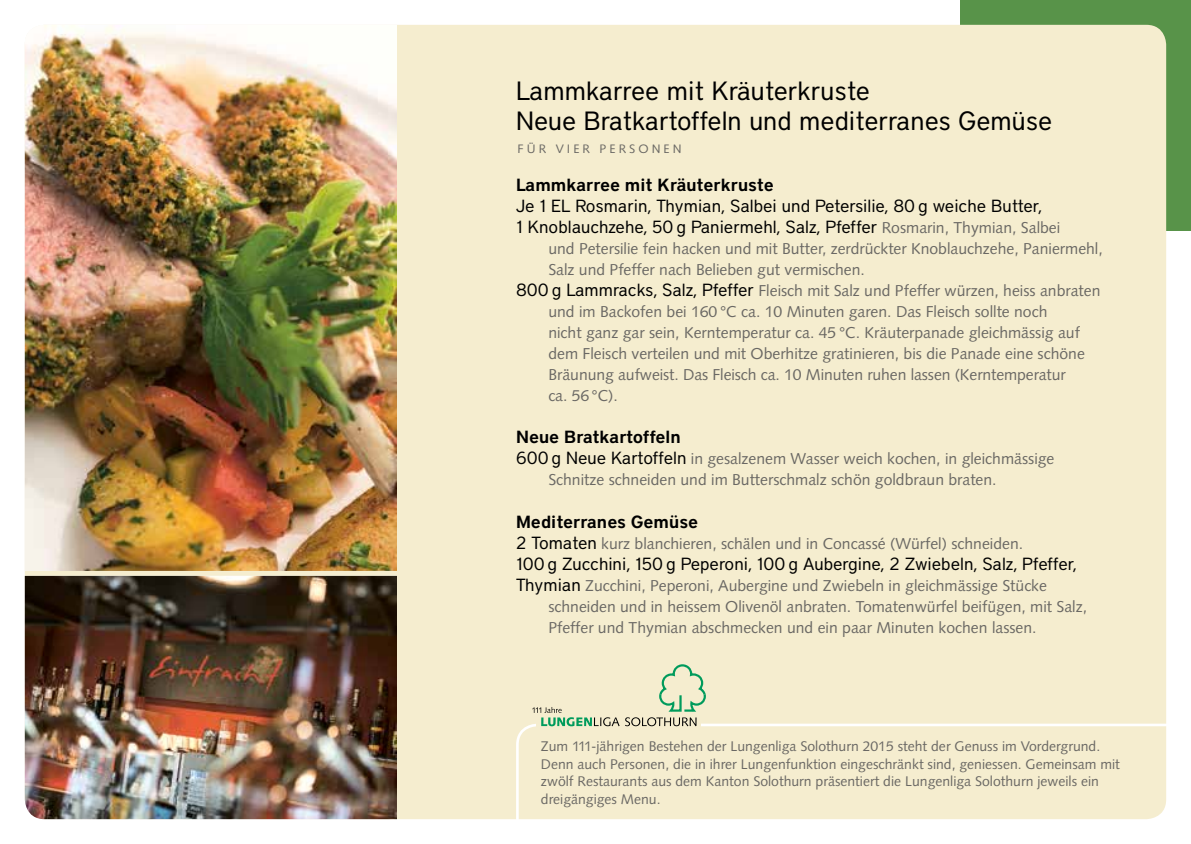
<style>
.page{position:relative;width:1191px;height:844px;background:#fff}
.page>*{position:absolute;margin:0;border:0;box-sizing:border-box;transform-origin:0 0}
.t1{font:26.25px/29.8px "District";color:#000}
.t2{font:17.5px/21px "District";color:#000}
.t3{font:600 17.5px "District";color:#000}
.t4{font:15.75px/21px "Syntax";color:#6a6864}
.t5{font:14px/17.5px "Syntax";color:#6a6864}
.t6{font:12.25px "Syntax";letter-spacing:.25em;color:#6a6864}
.s1{font-family:"Syntax";font-size:15.75px;color:#6a6864}
.s2{font-family:"District";font-size:17.5px;color:#000}
</style>
<div class="page">
<div style="left:960px;top:0;width:231px;height:231px;background:#589349"></div>
<div style="left:25px;top:25px;width:1141px;height:794px;background:#f5edcf;border-radius:20px"></div>
<div style="left:516px;top:723px;width:675px;height:120px;border:3px solid #fff;border-radius:20px"></div>
<svg style="left:536px;top:722px;width:164px;height:5px"></svg>
<svg style="left:625px;top:717px;width:71px;height:9px"></svg>
<svg style="left:659px;top:664px;width:47px;height:47px"></svg>
<svg style="left:532px;top:707px;width:87px;height:19px"></svg>
<img style="left:25px;top:25px;width:372px;height:545px">
<img style="left:25px;top:575px;width:372px;height:244px">
<h1 class="t1" style="left:516px;top:76px;width:537px">Lammkarree mit Kräuterkruste<br>Neue Bratkartoffeln und mediterranes Gemüse</h1>
<p class="t6" style="left:517px;top:141px;width:65px">für vier</p>
<p class="t6" style="left:599px;top:141px;width:19px">Pers</p>
<p class="t6" style="left:638px;top:141px;width:24px">o nen</p>
<p class="t3" style="left:516px;top:174px;width:259px">Lammkarree mit Kräuterkruste</p>
<p class="t2" style="left:516px;top:195px;width:546px">Je 1 EL Rosmarin, Thymian, Salbei und Petersilie, 80 g weiche Butter,<br>1 Knoblauchzehe, 50 g Paniermehl, Salz, Pfeffer <span class="s1">Rosmarin, Thymian, Salbei</span></p>
<p class="t4" style="left:548px;top:238px;width:556px">und Petersilie fein hacken und mit Butter, zerdrückter Knoblauchzehe, Paniermehl,</p>
<p class="t4" style="left:548px;top:259px;width:318px">Salz und Pfeffer nach Belieben gut vermischen.</p>
<p class="t4" style="left:516px;top:280px;width:586px"><span class="s2">800 g Lammracks, Salz, Pfeffer</span> Fleisch mit Salz und Pfeffer würzen, heiss anbraten</p>
<p class="t4" style="left:548px;top:301px;width:500px">und im Backofen bei 160 °C ca. 10 Minuten garen. Das Fleisch sollte noch</p>
<p class="t4" style="left:548px;top:322px;width:533px">nicht ganz gar sein, Kerntemperatur ca. 45 °C. Kräuterpanade gleichmässig auf</p>
<p class="t4" style="left:548px;top:343px;width:538px">dem Fleisch verteilen und mit Oberhitze gratinieren, bis die Panade eine schöne</p>
<p class="t4" style="left:548px;top:364px;width:519px">Bräunung aufweist. Das Fleisch ca. 10 Minuten ruhen lassen (Kerntemperatur</p>
<p class="t4" style="left:548px;top:385px;width:71px">ca. 56 °C).</p>
<p class="t3" style="left:516px;top:426px;width:166px">Neue Bratkartoffeln</p>
<p class="t4" style="left:548px;top:448px;width:507px;text-indent:-32px"><span class="s2">600 g Neue Kartoffeln</span> in gesalzenem Wasser weich kochen, in gleichmässige<br>Schnitze schneiden und im Butterschmalz schön goldbraun braten.</p>
<p class="t3" style="left:516px;top:510px;width:184px">Mediterranes Gemüse</p>
<p class="t4" style="left:516px;top:532px;width:508px"><span class="s2">2 Tomaten</span> kurz blanchieren, schälen und in Concassé (Würfel) schneiden.</p>
<p class="t2" style="left:516px;top:552px;width:562px">100 g Zucchini, 150 g Peperoni, 100 g Aubergine, 2 Zwiebeln, Salz, Pfeffer,</p>
<p class="t4" style="left:548px;top:574px;width:540px;text-indent:-32px"><span class="s2">Thymian</span> Zucchini, Peperoni, Aubergine und Zwiebeln in gleichmässige Stücke schneiden und in heissem Olivenöl anbraten. Tomatenwürfel beifügen, mit Salz,<br>Pfeffer und Thymian abschmecken und ein paar Minuten kochen lassen.</p>
<p class="t5" style="left:541px;top:737px;width:580px">Zum 111-jährigen Bestehen der Lungenliga Solothurn 2015 steht der Genuss im Vordergrund.<br>Denn auch Personen, die in ihrer Lungenfunktion eingeschränkt sind, geniessen. Gemeinsam mit zwölf Restaurants aus dem Kanton Solothurn präsentiert die Lungenliga Solothurn jeweils ein dreigängiges Menu.</p>
</div>
